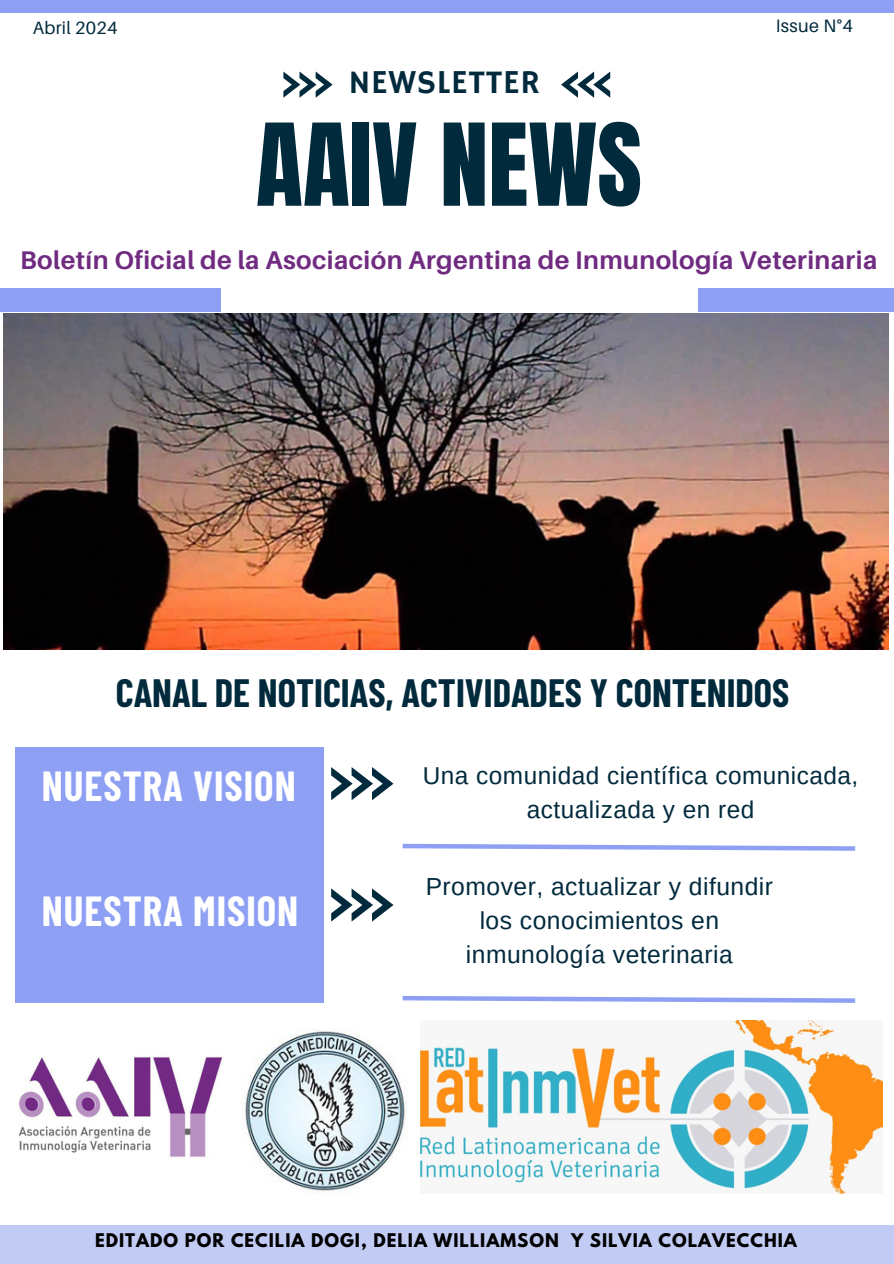
<style>
.page{position:relative;width:894px;height:1264px;background:#fff}
.page>*{position:absolute;margin:0;border:0;box-sizing:border-box;transform-origin:0 0}
.t1{font:96.9px "Anton";color:#022a3d}
.t2{font:700 41.1px "Barlow Condensed";letter-spacing:.025em;color:#fff}
.t3{font:700 38.55px "Barlow Condensed";color:#022a3d}
.t4{font:33.3px "Hammersmith One";letter-spacing:.02em;color:#022a3d}
.t5{font:700 25.5px "Aileron";letter-spacing:.015em;color:#702b81}
.t6{font:24.6px/33.8px "Arimo";letter-spacing:.02em;color:#022a3d;text-align:center}
.t7{font:24.3px/33.8px "Arimo";letter-spacing:.02em;color:#022a3d;text-align:center}
.t8{font:18px "Aileron";letter-spacing:.015em;color:#022a3d}
.t9{font:17.85px "Aileron";letter-spacing:.015em;color:#022a3d}
.t10{font:700 16.65px "League Spartan";letter-spacing:.06em;color:#000}
</style>
<div class="page">
<div style="left:15px;top:747px;width:308px;height:255px;background:#8ea0f4"></div>
<img style="left:4px;top:313px;width:883px;height:336px">
<div style="left:0;top:288px;width:220px;height:23px;background:#8ea0f4"></div>
<div style="left:698px;top:288px;width:195px;height:23px;background:#8ea0f4"></div>
<svg style="left:331px;top:767px;width:62px;height:33px"></svg>
<svg style="left:283px;top:72px;width:49px;height:25px"></svg>
<svg style="left:561px;top:72px;width:49px;height:25px"></svg>
<div style="left:0;top:0;width:893px;height:12px;background:#8ea0f4"></div>
<div style="left:0;top:1224px;width:893px;height:39px;background:#c2cbf4"></div>
<svg style="left:331px;top:888px;width:62px;height:33px"></svg>
<svg style="left:402px;top:843px;width:454px;height:8px"></svg>
<svg style="left:402px;top:995px;width:454px;height:8px"></svg>
<img style="left:18px;top:1056px;width:205px;height:101px">
<img style="left:242px;top:1028px;width:163px;height:163px">
<img style="left:420px;top:1020px;width:461px;height:173px">
<p class="t9" style="left:33px;top:17px;width:86px">Abril 2024</p>
<h5 class="t8" style="left:775px;top:14px;width:78px">Issue N°4</h5>
<p class="t4" style="left:348px;top:63px;width:193px">NEWSLETTER</p>
<h2 class="t1" style="left:256px;top:95px;width:387px">AAIV NEWS</h2>
<h2 class="t5" style="left:20px;top:244px;width:858px">Boletín Oficial de la Asociación Argentina de Inmunología Veterinaria</h2>
<h2 class="t3" style="left:116px;top:668px;width:675px">CANAL DE NOTICIAS, ACTIVIDADES Y CONTENIDOS</h2>
<h2 class="t2" style="left:42px;top:760px;width:255px">NUESTRA VISION</h2>
<h5 class="t2" style="left:42px;top:885px;width:258px">NUESTRA MISION</h5>
<p class="t7" style="left:422px;top:759px;width:437px">Una comunidad científica comunicada, actualizada y en red</p>
<h3 class="t6" style="left:425px;top:869px;width:349px">Promover, actualizar y difundir los conocimientos en inmunología veterinaria</h3>
<p class="t10" style="left:95px;top:1231px;width:703px">EDITADO POR CECILIA DOGI, DELIA WILLIAMSON Y SILVIA COLAVECCHIA</p>
</div>
